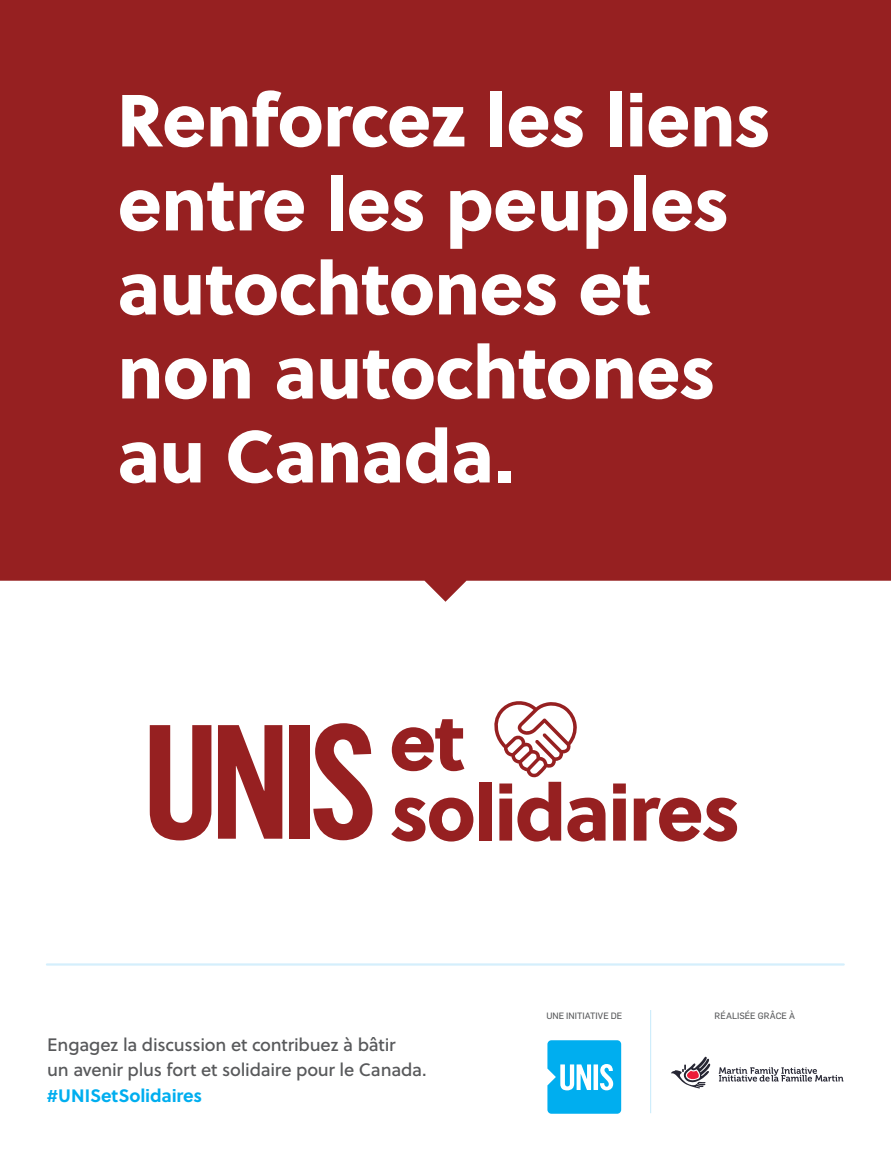
<style>
.page{position:relative;width:891px;height:1161px;background:#fff}
.page>*{position:absolute;margin:0;border:0;box-sizing:border-box;transform-origin:0 0}
.t1{font:78.45px/70.3px "Soleil Xb";letter-spacing:-.025em;color:#962021}
.t2{font:73.5px/84px "Soleil Xb";letter-spacing:-.01em;color:#fff}
.t3{font:18px/25.5px "Soleil Bk";letter-spacing:-.015em;color:#58595b}
.t4{font:700 18px "Soleil";letter-spacing:-.005em;color:#00aeef}
.t5{font:9px "Flama Basic";letter-spacing:.005em;color:#58595b}
</style>
<div class="page">
<hr style="left:47px;top:963px;width:797px;height:3px;background:#d4effc">
<div style="left:0;top:0;width:891px;height:602px;background:#962021"></div>
<svg style="left:494px;top:701px;width:83px;height:76px"></svg>
<svg style="left:150px;top:725px;width:62px;height:115px"></svg>
<svg style="left:218px;top:725px;width:64px;height:114px"></svg>
<div style="left:289px;top:725px;width:20px;height:114px;background:#962021"></div>
<svg style="left:313px;top:723px;width:59px;height:117px"></svg>
<svg style="left:547px;top:1040px;width:74px;height:74px;background:#2dbcf1"></svg>
<hr style="left:650px;top:1010px;width:1px;height:103px;background:#c7eafb">
<svg style="left:671px;top:1057px;width:39px;height:31px"></svg>
<svg style="left:719px;top:1067px;width:124px;height:15px"></svg>
<h2 class="t2" style="left:117px;top:74px;width:655px">Renforcez les liens entre les peuples autochtones et non autochtones au Canada.</h2>
<h1 class="t1" style="left:389px;top:703px;width:352px">et solidaires</h1>
<p class="t3" style="left:47px;top:1031px;width:381px">Engagez la discussion et contribuez à bâtir<br>un avenir plus fort et solidaire pour le Canada.</p>
<p class="t4" style="left:47px;top:1081px;width:156px">#UNISetSolidaires</p>
<p class="t5" style="left:546px;top:1009px;width:77px">UNE INITIATIVE DE</p>
<p class="t5" style="left:715px;top:1009px;width:82px">RÉALISÉE GRÂCE À</p>
</div>
